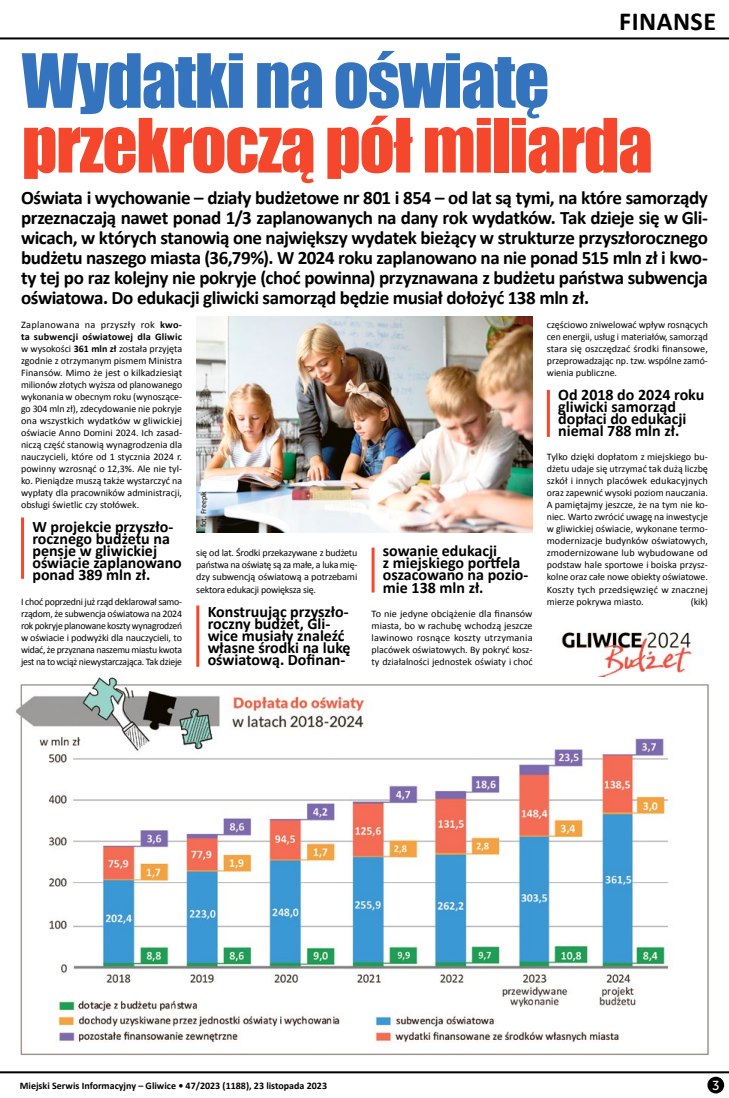
<style>
.page{position:relative;width:729px;height:1098px;background:#fff}
.page>*{position:absolute;margin:0;border:0;box-sizing:border-box;transform-origin:0 0}
.t1{font:69px "Impact";letter-spacing:-.02em;color:#f4472c}
.t2{font:69px "Impact";letter-spacing:-.02em;color:#3473bd}
.t3{font:700 26px "Calibri";letter-spacing:.02em;color:#000}
.t4{font:700 19px/20px "Calibri";letter-spacing:-.025em;color:#000;text-align:justify}
.t5{font:700 16px/12px "Calibri";color:#000}
.t6{font:13px "Museo Sans 500";color:#fff}
.t7{font:10px/12px "Calibri";letter-spacing:-.005em;color:#000;text-align:justify}
.t8{font:700 10px "Calibri";color:#000}
.t9{font:8px "Calibri";letter-spacing:-.01em;color:#000}
.s1{font-weight:700}
</style>
<div class="page">
<hr style="left:0;top:37px;width:729px;height:2px;background:#000">
<hr style="left:0;top:1070px;width:729px;height:2px;background:#000">
<div style="left:707px;top:1076px;width:17px;height:16px;background:#000;border-radius:50%"></div>
<img style="left:561px;top:632px;width:131px;height:45px">
<img style="left:16px;top:677px;width:693px;height:378px">
<hr style="left:21px;top:517px;width:3px;height:61px;background:#f4472c">
<hr style="left:196px;top:605px;width:3px;height:61px;background:#f4472c">
<hr style="left:371px;top:547px;width:3px;height:45px;background:#f4472c">
<hr style="left:546px;top:390px;width:3px;height:47px;background:#f4472c">
<img style="left:196px;top:317px;width:336px;height:215px">
<div style="left:195px;top:484px;width:18px;height:48px;background:#fff;opacity:.75"></div>
<h2 class="t3" style="left:619px;top:5px;width:98px">FINANSE</h2>
<h1 class="t2" style="left:22px;top:27px;width:529px">Wydatki na oświatę</h1>
<h1 class="t1" style="left:22px;top:92px;width:632px">przekroczą pół miliarda</h1>
<p class="t4" style="left:21px;top:188px;width:688px">Oświata i wychowanie – działy budżetowe nr 801 i 854 – od lat są tymi, na które samorządy przeznaczają nawet ponad 1/3 zaplanowanych na dany rok wydatków. Tak dzieje się w Gli&shy;wicach, w których stanowią one największy wydatek bieżący w strukturze przyszłorocznego budżetu naszego miasta (36,79%). W 2024 roku zaplanowano na nie ponad 515 mln zł i kwo&shy;ty tej po raz kolejny nie pokryje (choć powinna) przyznawana z budżetu państwa subwencja oświatowa. Do edukacji gliwicki samorząd będzie musiał dołożyć 138 mln zł.</p>
<p class="t7" style="left:21px;top:319px;width:162px">Zaplanowana na przyszły rok <span class="s1">kwo&shy;ta subwencji oświatowej dla Gliwic </span>w wysokości <span class="s1">361 mln zł</span> została przyjęta zgodnie z otrzymanym pismem Ministra Finansów. Mimo że jest o kilkadziesiąt milionów złotych wyższa od planowanego wykonania w obecnym roku (wynoszące&shy;go 304 mln zł), zdecydowanie nie pokryje ona wszystkich wydatków w gliwickiej oświacie Anno Domini 2024. Ich zasad&shy;niczą część stanowią wynagrodzenia dla nauczycieli, które od 1 stycznia 2024 r. powinny wzrosnąć o 12,3%. Ale nie tyl&shy;ko. Pieniądze muszą także wystarczyć na wypłaty dla pracowników administracji, obsługi świetlic czy stołówek.</p>
<h3 class="t5" style="left:32px;top:521px;width:151px">W projekcie przyszło&shy;rocznego budżetu na pensje w gliwickiej oświacie zaplanowano ponad 389 mln zł.</h3>
<p class="t7" style="left:21px;top:595px;width:162px">I choć poprzedni już rząd deklarował samo&shy;rządom, że subwencja oświatowa na 2024 rok pokryje planowane koszty wynagrodzeń w oświacie i podwyżki dla nauczycieli, to widać, że przyznana naszemu miastu kwota jest na to wciąż niewystarczająca. Tak dzieje</p>
<p class="t7" style="left:546px;top:319px;width:163px">częściowo zniwelować wpływ rosnących cen energii, usług i materiałów, samorząd stara się oszczędzać środki finansowe, przeprowadzając np. tzw. wspólne zamó&shy;wienia publiczne.</p>
<h3 class="t5" style="left:558px;top:389px;width:148px">Od 2018 do 2024 roku gliwicki samorząd dopłaci do edukacji niemal 788 mln zł.</h3>
<p class="t7" style="left:546px;top:451px;width:162px">Tylko dzięki dopłatom z miejskiego bu&shy;dżetu udaje się utrzymać tak dużą liczbę szkół i innych placówek edukacyjnych oraz zapewnić wysoki poziom nauczania.<br>A pamiętajmy jeszcze, że na tym nie ko&shy;niec. Warto zwrócić uwagę na inwestycje w gliwickiej oświacie, wykonane termo&shy;modernizacje budynków oświatowych, zmodernizowane lub wybudowane od podstaw hale sportowe i boiska przysz&shy;kolne oraz całe nowe obiekty oświatowe.<br>Koszty tych przedsięwzięć w znacznej mierze pokrywa miasto.</p>
<p class="t9" style="left:198px;top:527px;width:38px;rotate:-90deg">fot. Freepik</p>
<h3 class="t5" style="left:383px;top:545px;width:147px">sowanie edukacji<br>z miejskiego portfela oszacowano na pozio&shy;mie 138 mln zł.</h3>
<p class="t7" style="left:371px;top:607px;width:162px">To nie jedyne obciążenie dla finansów miasta, bo w rachubę wchodzą jeszcze lawinowo rosnące koszty utrzymania placówek oświatowych. By pokryć kosz&shy;ty działalności jednostek oświaty i choć</p>
<p class="t7" style="left:196px;top:547px;width:162px">się od lat. Środki przekazywane z budżetu państwa na oświatę są za małe, a luka mię&shy;dzy subwencją oświatową a potrzebami sektora edukacji powiększa się.</p>
<h3 class="t5" style="left:208px;top:605px;width:144px">Konstruując przyszło&shy;roczny budżet, Gli&shy;wice musiały znaleźć własne środki na lukę oświatową. Dofinan-</h3>
<p class="t7" style="left:690px;top:595px;width:19px">(kik)</p>
<p class="t8" style="left:20px;top:1079px;width:309px">Miejski Serwis Informacyjny – Gliwice • 47/2023 (1188), 23 listopada 2023</p>
<h3 class="t6" style="left:712px;top:1077px;width:9px">3</h3>
</div>
